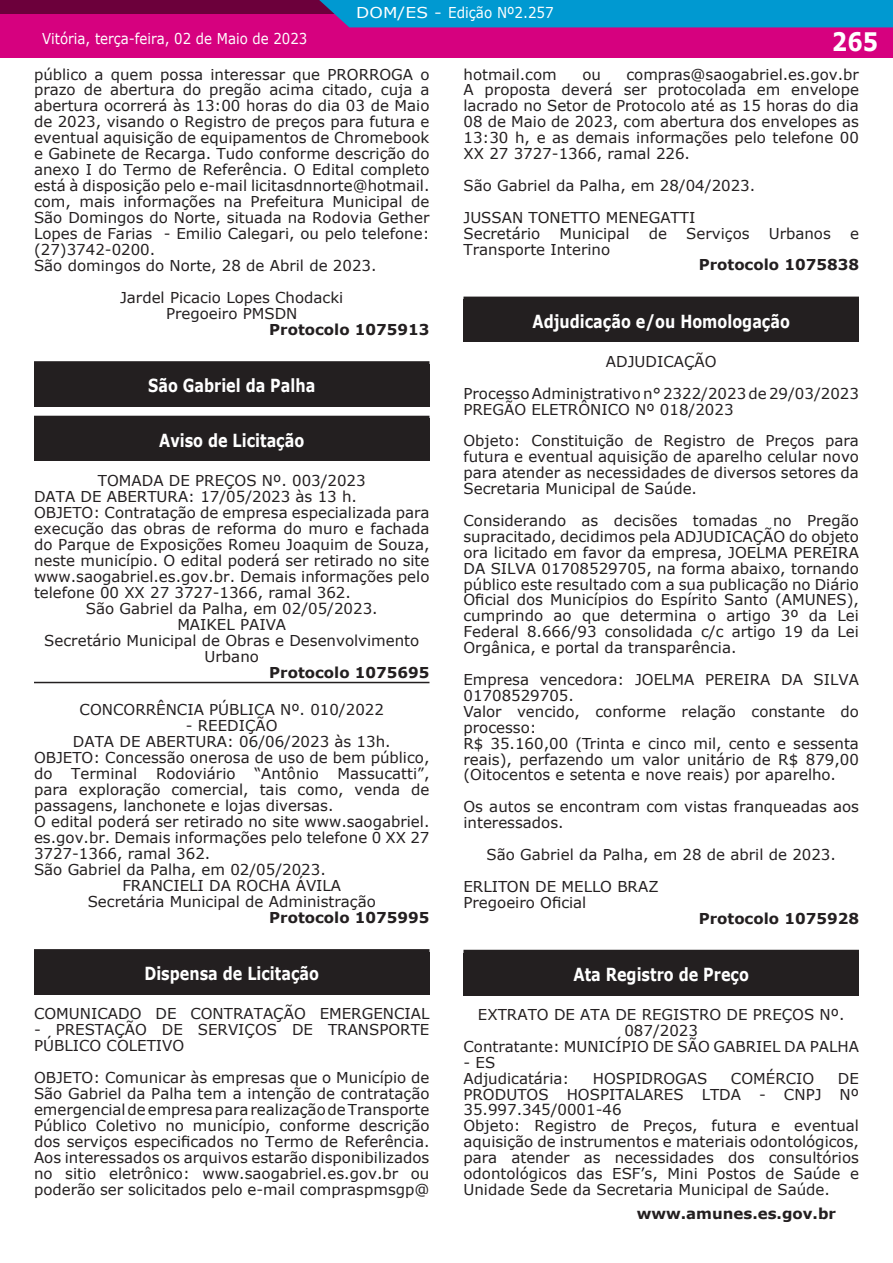
<style>
.page{position:relative;width:893px;height:1263px;background:#fff}
.page>*{position:absolute;margin:0;border:0;box-sizing:border-box;transform-origin:0 0}
.t1{font:700 25.5px "Verdana";color:#fff;scale:.85 1}
.t2{font:700 18px "Verdana";color:#fff;scale:.8 1}
.t3{font:15px/15.9px "Verdana";color:#231f20}
.t4{font:700 15px "Verdana";color:#231f20}
.t5{font:15px "Verdana";color:#fff;scale:.89 1}
.t6{font:15px "Verdana";color:#fff;scale:1.14 1}
</style>
<div class="page">
<div style="left:1px;top:0;width:892px;height:57px;background:#d6017f"></div>
<div style="left:1px;top:0;width:892px;height:14px;background:#6c003b"></div>
<div style="left:319px;top:0;width:574px;height:27px;background:#0099d1"></div>
<hr style="left:0;top:0;width:1px;height:57px;background:#d6017f">
<svg style="left:0;top:0;width:1px;height:14px"></svg>
<hr style="left:34px;top:682px;width:395px;height:1px;background:#231f20">
<div style="left:34px;top:364px;width:395px;height:43px;background:#231f20"></div>
<div style="left:34px;top:361px;width:395px;height:6px;background:#231f20"></div>
<div style="left:34px;top:419px;width:395px;height:42px;background:#231f20"></div>
<div style="left:34px;top:416px;width:395px;height:6px;background:#231f20"></div>
<div style="left:34px;top:952px;width:395px;height:43px;background:#231f20"></div>
<div style="left:34px;top:949px;width:395px;height:6px;background:#231f20"></div>
<div style="left:463px;top:300px;width:396px;height:42px;background:#231f20"></div>
<div style="left:463px;top:297px;width:396px;height:6px;background:#231f20"></div>
<div style="left:463px;top:953px;width:396px;height:42px;background:#231f20"></div>
<div style="left:463px;top:950px;width:396px;height:6px;background:#231f20"></div>
<p class="t6" style="left:356px;top:5px;width:175px">DOM/ES - Edição Nº2.257</p>
<p class="t5" style="left:42px;top:32px;width:300px">Vitória, terça-feira, 02 de Maio de 2023</p>
<p class="t3" style="left:34px;top:67px;width:397px">público a quem possa interessar que PRORROGA o prazo de abertura do pregão acima citado, cuja a abertura ocorrerá às 13:00 horas do dia 03 de Maio de 2023, visando o Registro de preços para futura e eventual aquisição de equipamentos de Chromebook e Gabinete de Recarga. Tudo conforme descrição do anexo I do Termo de Referência. O Edital completo está à disposição pelo e-mail licitasdnnorte@hotmail. com, mais informações na Prefeitura Municipal de São Domingos do Norte, situada na Rodovia Gether Lopes de Farias - Emilio Calegari, ou pelo telefone: (27)3742-0200.<br>São domingos do Norte, 28 de Abril de 2023.</p>
<p class="t3" style="left:120px;top:289px;width:225px;text-align:center">Jardel Picacio Lopes Chodacki<br>Pregoeiro PMSDN</p>
<p class="t4" style="left:269px;top:323px;width:162px">Protocolo 1075913</p>
<p class="t2" style="left:148px;top:378px;width:210px">São Gabriel da Palha</p>
<p class="t2" style="left:159px;top:432px;width:183px">Aviso de Licitação</p>
<p class="t3" style="left:98px;top:472px;width:269px">TOMADA DE PREÇOS Nº. 003/2023</p>
<p class="t3" style="left:34px;top:488px;width:325px">DATA DE ABERTURA: 17/05/2023 às 13 h.</p>
<p class="t3" style="left:34px;top:504px;width:397px">OBJETO: Contratação de empresa especializada para</p>
<p class="t3" style="left:34px;top:521px;width:397px">execução das obras de reforma do muro e fachada</p>
<p class="t3" style="left:34px;top:536px;width:397px">do Parque de Exposições Romeu Joaquim de Souza,</p>
<p class="t3" style="left:34px;top:553px;width:397px">neste município. O edital poderá ser retirado no site</p>
<p class="t3" style="left:34px;top:568px;width:397px">www.saogabriel.es.gov.br. Demais informações pelo</p>
<p class="t3" style="left:34px;top:584px;width:318px">telefone 00 XX 27 3727-1366, ramal 362.</p>
<p class="t3" style="left:86px;top:600px;width:293px">São Gabriel da Palha, em 02/05/2023.</p>
<p class="t3" style="left:177px;top:616px;width:110px">MAIKEL PAIVA</p>
<p class="t3" style="left:44px;top:633px;width:376px">Secretário Municipal de Obras e Desenvolvimento</p>
<p class="t3" style="left:205px;top:649px;width:56px">Urbano</p>
<p class="t4" style="left:269px;top:665px;width:162px">Protocolo 1075695</p>
<p class="t3" style="left:80px;top:702px;width:306px">CONCORRÊNCIA PÚBLICA Nº. 010/2022</p>
<p class="t3" style="left:186px;top:719px;width:93px">- REEDIÇÃO</p>
<p class="t3" style="left:73px;top:734px;width:319px">DATA DE ABERTURA: 06/06/2023 às 13h.</p>
<p class="t3" style="left:34px;top:750px;width:397px">OBJETO: Concessão onerosa de uso de bem público,</p>
<p class="t3" style="left:34px;top:766px;width:20px">do</p>
<p class="t3" style="left:71px;top:766px;width:67px">Terminal</p>
<p class="t3" style="left:156px;top:766px;width:81px">Rodoviário</p>
<p class="t3" style="left:254px;top:766px;width:66px">“Antônio</p>
<p class="t3" style="left:338px;top:766px;width:93px">Massucatti”,</p>
<p class="t3" style="left:34px;top:781px;width:397px">para exploração comercial, tais como, venda de</p>
<p class="t3" style="left:34px;top:797px;width:301px">passagens, lanchonete e lojas diversas.</p>
<p class="t3" style="left:34px;top:813px;width:397px">O edital poderá ser retirado no site www.saogabriel.</p>
<p class="t3" style="left:34px;top:829px;width:397px">es.gov.br. Demais informações pelo telefone 0 XX 27</p>
<p class="t3" style="left:34px;top:845px;width:178px">3727-1366, ramal 362.</p>
<p class="t3" style="left:34px;top:861px;width:293px">São Gabriel da Palha, em 02/05/2023.</p>
<p class="t3" style="left:122px;top:877px;width:220px">FRANCIELI DA ROCHA ÁVILA</p>
<p class="t3" style="left:88px;top:894px;width:290px">Secretária Municipal de Administração</p>
<p class="t4" style="left:269px;top:910px;width:162px">Protocolo 1075995</p>
<p class="t2" style="left:144px;top:965px;width:220px">Dispensa de Licitação</p>
<p class="t3" style="left:34px;top:1006px;width:397px">COMUNICADO DE CONTRATAÇÃO EMERGENCIAL</p>
<p class="t3" style="left:34px;top:1022px;width:397px">- PRESTAÇÃO DE SERVIÇOS DE TRANSPORTE<br>PÚBLICO COLETIVO</p>
<p class="t3" style="left:34px;top:1070px;width:397px;text-align:justify">OBJETO: Comunicar às empresas que o Município de São Gabriel da Palha tem a intenção de contratação emergencial de empresa para realização de Transporte Público Coletivo no município, conforme descrição dos serviços especificados no Termo de Referência.<br>Aos interessados os arquivos estarão disponibilizados no sitio eletrônico: www.saogabriel.es.gov.br ou poderão ser solicitados pelo e-mail compraspmsgp@</p>
<h1 class="t1" style="left:832px;top:30px;width:56px">265</h1>
<p class="t3" style="left:463px;top:66px;width:397px;text-align:justify;text-indent:163px">compras@saogabriel.es.gov.br A proposta deverá ser protocolada em envelope lacrado no Setor de Protocolo até as 15 horas do dia 08 de Maio de 2023, com abertura dos envelopes as 13:30 h, e as demais informações pelo telefone 00<br>XX 27 3727-1366, ramal 226.</p>
<p class="t3" style="left:463px;top:169px;width:293px;line-height:31.8px">São Gabriel da Palha, em 28/04/2023.<br>JUSSAN TONETTO MENEGATTI</p>
<p class="t3" style="left:463px;top:226px;width:78px">Secretário</p>
<p class="t3" style="left:559px;top:226px;width:72px">Municipal</p>
<p class="t3" style="left:649px;top:226px;width:20px">de</p>
<p class="t3" style="left:686px;top:226px;width:65px">Serviços</p>
<p class="t3" style="left:769px;top:226px;width:64px">Urbanos</p>
<p class="t3" style="left:850px;top:226px;width:10px">e</p>
<p class="t3" style="left:463px;top:241px;width:148px">Transporte Interino</p>
<p class="t4" style="left:699px;top:258px;width:162px">Protocolo 1075838</p>
<p class="t3" style="left:463px;top:66px;width:95px">hotmail.com</p>
<p class="t3" style="left:582px;top:66px;width:20px">ou</p>
<p class="t2" style="left:532px;top:313px;width:323px">Adjudicação e/ou Homologação</p>
<p class="t3" style="left:463px;top:345px;width:397px;line-height:31.8px;text-align:center">ADJUDICAÇÃO<br>Processo Administrativo n° 2322/2023 de 29/03/2023</p>
<p class="t3" style="left:463px;top:393px;width:397px;line-height:31.8px">PREGÃO ELETRÔNICO Nº 018/2023<br>Objeto: Constituição de Registro de Preços para</p>
<p class="t3" style="left:463px;top:450px;width:397px;text-align:justify">futura e eventual aquisição de aparelho celular novo para atender as necessidades de diversos setores da Secretaria Municipal de Saúde.</p>
<p class="t3" style="left:463px;top:512px;width:397px;text-align:justify">Considerando as decisões tomadas no Pregão supracitado, decidimos pela ADJUDICAÇÃO do objeto ora licitado em favor da empresa, JOELMA PEREIRA DA SILVA 01708529705, na forma abaixo, tornando público este resultado com a sua publicação no Diário Oficial dos Municípios do Espírito Santo (AMUNES), cumprindo ao que determina o artigo 3º da Lei Federal 8.666/93 consolidada c/c artigo 19 da Lei Orgânica, e portal da transparência.</p>
<p class="t3" style="left:463px;top:671px;width:397px">Empresa vencedora: JOELMA PEREIRA DA SILVA 01708529705.<br>Valor vencido, conforme relação constante do processo:<br>R$ 35.160,00 (Trinta e cinco mil, cento e sessenta reais), perfazendo um valor unitário de R$ 879,00 (Oitocentos e setenta e nove reais) por aparelho.</p>
<p class="t3" style="left:463px;top:800px;width:397px">Os autos se encontram com vistas franqueadas aos interessados.</p>
<p class="t3" style="left:463px;top:838px;width:374px;line-height:31.8px;text-indent:23px">São Gabriel da Palha, em 28 de abril de 2023.<br>ERLITON DE MELLO BRAZ</p>
<p class="t3" style="left:463px;top:894px;width:124px">Pregoeiro Oficial</p>
<p class="t4" style="left:699px;top:911px;width:162px">Protocolo 1075928</p>
<p class="t2" style="left:574px;top:966px;width:221px">Ata Registro de Preço</p>
<p class="t3" style="left:463px;top:1006px;width:397px;text-align:center">EXTRATO DE ATA DE REGISTRO DE PREÇOS Nº.<br>087/2023<br>Contratante: MUNICÍPIO DE SÃO GABRIEL DA PALHA</p>
<p class="t3" style="left:463px;top:1055px;width:107px">- ES<br>Adjudicatária:</p>
<p class="t3" style="left:593px;top:1070px;width:116px">HOSPIDROGAS</p>
<p class="t3" style="left:731px;top:1070px;width:85px">COMÉRCIO</p>
<p class="t3" style="left:463px;top:1070px;width:397px;text-indent:374px">DE PRODUTOS HOSPITALARES LTDA - CNPJ Nº 35.997.345/0001-46<br>Objeto: Registro de Preços, futura e eventual aquisição de instrumentos e materiais odontológicos, para atender as necessidades dos consultórios odontológicos das ESF’s, Mini Postos de Saúde e Unidade Sede da Secretaria Municipal de Saúde.</p>
<p class="t4" style="left:637px;top:1208px;width:201px">www.amunes.es.gov.br</p>
</div>
